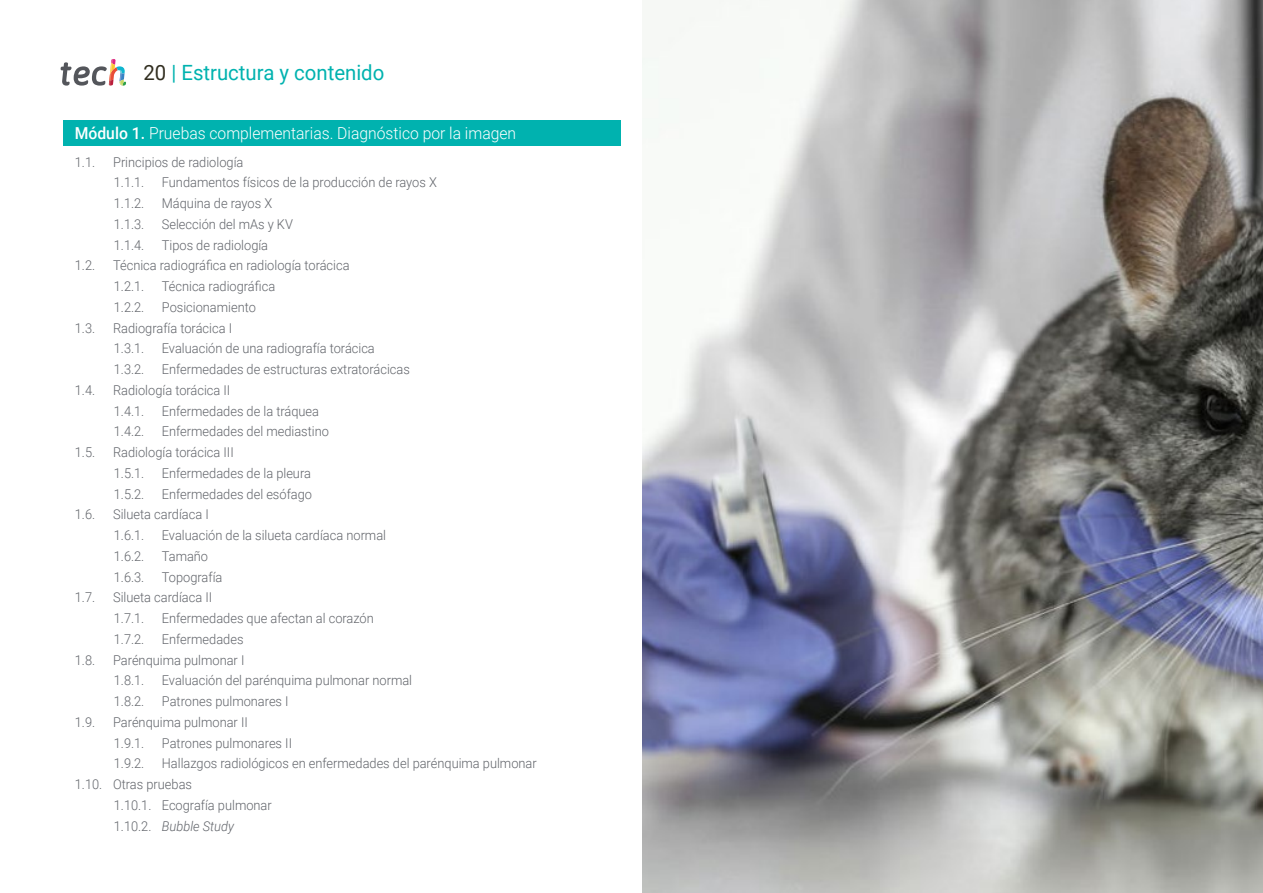
<style>
.page{position:relative;width:1263px;height:893px;background:#fff}
.page>*{position:absolute;margin:0;border:0;box-sizing:border-box;transform-origin:0 0}
.t1{font:21px "Roboto";color:#00b2af}
.t2{font:300 16.5px "Roboto";color:#fff;scale:.95 1}
.t3{font:300 13.5px/20.7px "Roboto";color:#61646a;scale:.95 1}
.t4{font:italic 300 13.5px "Roboto";color:#61646a;scale:.95 1}
.s1{color:#312e20}
.s2{font-weight:500}
.s3{font-style:normal}
</style>
<div class="page">
<div style="left:64px;top:121px;width:557px;height:25px;background:#00b2af"></div>
<svg style="left:61px;top:59px;width:65px;height:27px"></svg>
<img style="left:642px;top:0;width:621px;height:893px">
<h1 class="t1" style="left:144px;top:57px;width:242px"><span class="s1">20</span> | Estructura y contenido</h1>
<p class="t2" style="left:75px;top:122px;width:466px"><span class="s2">Módulo 1.</span> Pruebas complementarias. Diagnóstico por la imagen</p>
<p class="t3" style="left:75px;top:151px;width:23px">1.1.</p>
<p class="t3" style="left:113px;top:151px;width:139px">Principios de radiología<br>1.1.1.</p>
<p class="t3" style="left:162px;top:172px;width:291px">Fundamentos físicos de la producción de rayos X</p>
<p class="t3" style="left:114px;top:192px;width:34px">1.1.2.</p>
<p class="t3" style="left:162px;top:192px;width:118px">Máquina de rayos X</p>
<p class="t3" style="left:114px;top:213px;width:34px">1.1.3.</p>
<p class="t3" style="left:162px;top:213px;width:139px">Selección del mAs y KV</p>
<p class="t3" style="left:114px;top:234px;width:34px">1.1.4.</p>
<p class="t3" style="left:162px;top:234px;width:113px">Tipos de radiología</p>
<p class="t3" style="left:75px;top:255px;width:23px">1.2.</p>
<p class="t3" style="left:113px;top:255px;width:250px">Técnica radiográfica en radiología torácica<br>1.2.1.</p>
<p class="t3" style="left:162px;top:275px;width:121px">Técnica radiográfica</p>
<p class="t3" style="left:114px;top:296px;width:34px">1.2.2.</p>
<p class="t3" style="left:162px;top:296px;width:100px">Posicionamiento</p>
<p class="t3" style="left:75px;top:317px;width:23px">1.3.</p>
<p class="t3" style="left:113px;top:317px;width:127px">Radiografía torácica I<br>1.3.1.</p>
<p class="t3" style="left:162px;top:338px;width:226px">Evaluación de una radiografía torácica</p>
<p class="t3" style="left:114px;top:358px;width:34px">1.3.2.</p>
<p class="t3" style="left:162px;top:358px;width:263px">Enfermedades de estructuras extratorácicas</p>
<p class="t3" style="left:75px;top:379px;width:23px">1.4.</p>
<p class="t3" style="left:113px;top:379px;width:125px">Radiología torácica II<br>1.4.1.</p>
<p class="t3" style="left:162px;top:400px;width:167px">Enfermedades de la tráquea</p>
<p class="t3" style="left:114px;top:421px;width:34px">1.4.2.</p>
<p class="t3" style="left:162px;top:421px;width:177px">Enfermedades del mediastino</p>
<p class="t3" style="left:75px;top:441px;width:23px">1.5.</p>
<p class="t3" style="left:113px;top:441px;width:128px">Radiología torácica III<br>1.5.1.</p>
<p class="t3" style="left:162px;top:462px;width:158px">Enfermedades de la pleura</p>
<p class="t3" style="left:114px;top:483px;width:34px">1.5.2.</p>
<p class="t3" style="left:162px;top:483px;width:160px">Enfermedades del esófago</p>
<p class="t3" style="left:75px;top:504px;width:23px">1.6.</p>
<p class="t3" style="left:113px;top:504px;width:102px">Silueta cardíaca I<br>1.6.1.</p>
<p class="t3" style="left:162px;top:524px;width:238px">Evaluación de la silueta cardíaca normal</p>
<p class="t3" style="left:114px;top:545px;width:34px">1.6.2.</p>
<p class="t3" style="left:162px;top:545px;width:50px">Tamaño</p>
<p class="t3" style="left:114px;top:566px;width:34px">1.6.3.</p>
<p class="t3" style="left:162px;top:566px;width:65px">Topografía</p>
<p class="t3" style="left:75px;top:587px;width:23px">1.7.</p>
<p class="t3" style="left:113px;top:587px;width:106px">Silueta cardíaca II<br>1.7.1.</p>
<p class="t3" style="left:162px;top:607px;width:225px">Enfermedades que afectan al corazón</p>
<p class="t3" style="left:114px;top:628px;width:34px">1.7.2.</p>
<p class="t3" style="left:162px;top:628px;width:87px">Enfermedades</p>
<p class="t3" style="left:75px;top:649px;width:23px">1.8.</p>
<p class="t3" style="left:113px;top:649px;width:140px">Parénquima pulmonar I<br>1.8.1.</p>
<p class="t3" style="left:162px;top:670px;width:265px">Evaluación del parénquima pulmonar normal</p>
<p class="t3" style="left:114px;top:690px;width:34px">1.8.2.</p>
<p class="t3" style="left:162px;top:690px;width:135px">Patrones pulmonares I</p>
<p class="t3" style="left:75px;top:711px;width:23px">1.9.</p>
<p class="t3" style="left:113px;top:711px;width:143px">Parénquima pulmonar II<br>1.9.1.</p>
<p class="t3" style="left:162px;top:732px;width:139px">Patrones pulmonares II</p>
<p class="t3" style="left:114px;top:753px;width:34px">1.9.2.</p>
<p class="t3" style="left:162px;top:753px;width:396px">Hallazgos radiológicos en enfermedades del parénquima pulmonar</p>
<p class="t3" style="left:75px;top:773px;width:125px">1.10. Otras pruebas</p>
<p class="t3" style="left:114px;top:794px;width:168px">1.10.1. Ecografía pulmonar</p>
<p class="t4" style="left:114px;top:816px;width:128px"><span class="s3">1.10.2.</span> Bubble Study</p>
</div>
